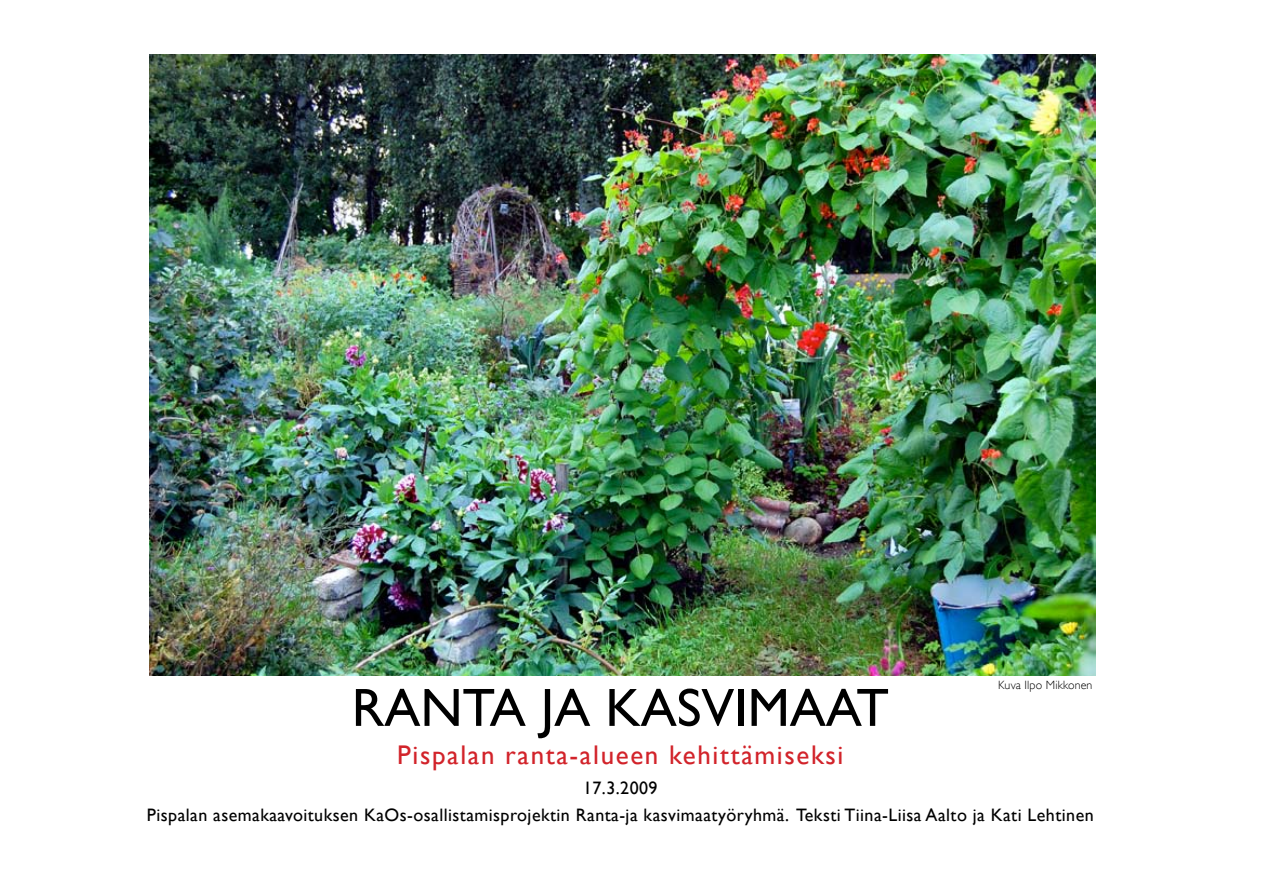
<style>
.page{position:relative;width:1263px;height:893px;background:#fff}
.page>*{position:absolute;margin:0;border:0;box-sizing:border-box;transform-origin:0 0}
.t1{font:54px "Gill Sans";color:#000}
.t2{font:27px "Gill Sans";letter-spacing:.06em;color:#d2232a}
.t3{font:18px/27px "Gill Sans";letter-spacing:.025em;color:#000;text-align:center}
.t4{font:300 12px "Gill Sans";letter-spacing:.01em;color:#000}
</style>
<div class="page">
<img style="left:150px;top:54px;width:945px;height:621px">
<p class="t4" style="left:998px;top:678px;width:96px">Kuva Ilpo Mikkonen</p>
<h1 class="t1" style="left:352px;top:676px;width:539px">Ranta ja kasvimaat</h1>
<h2 class="t2" style="left:397px;top:739px;width:448px">Pispalan ranta-alueen kehittämiseksi</h2>
<p class="t3" style="left:147px;top:775px;width:948px">17.3.2009<br>Pispalan asemakaavoituksen KaOs-osallistamisprojektin Ranta-ja kasvimaatyöryhmä. Teksti Tiina-Liisa Aalto ja Kati Lehtinen</p>
</div>
